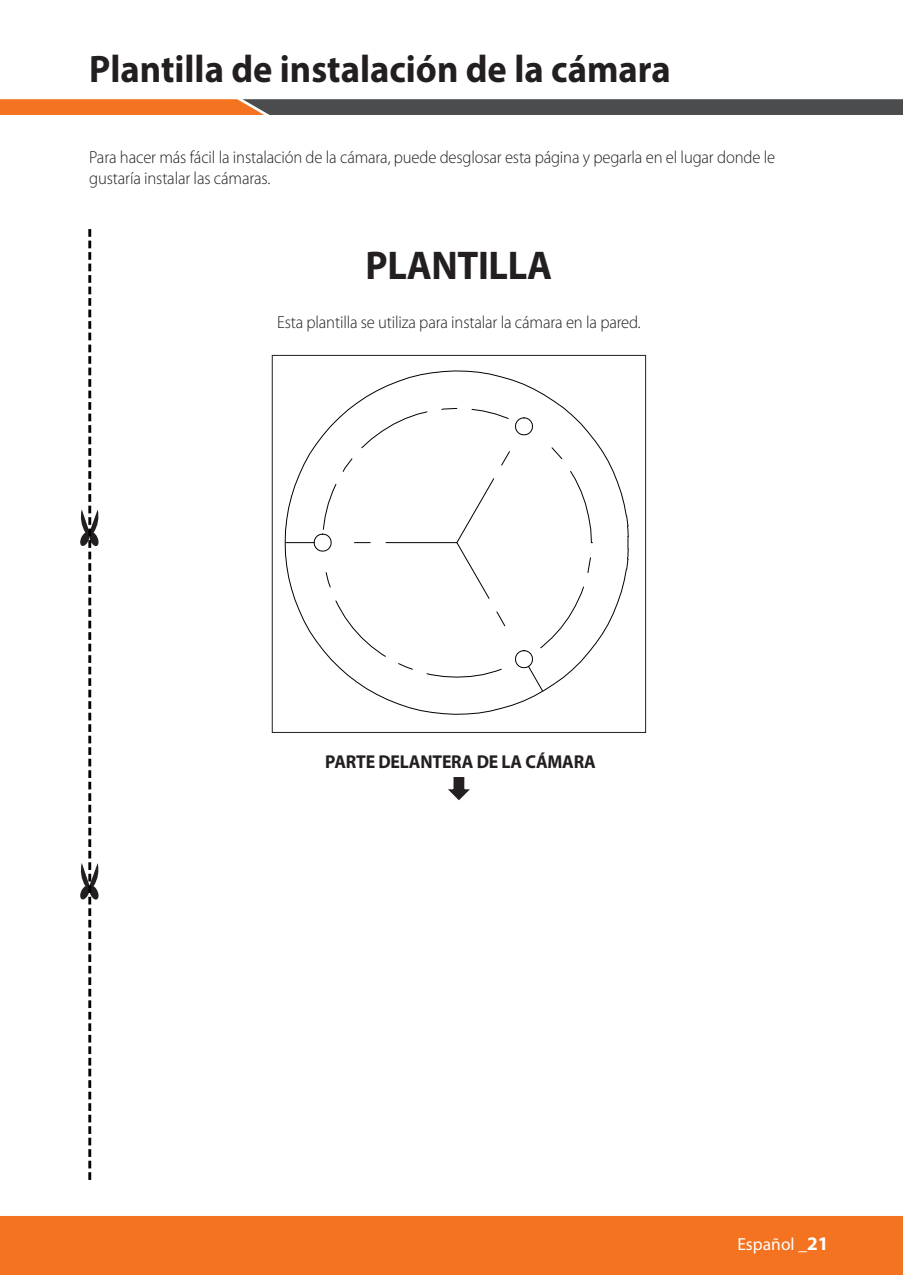
<style>
.page{position:relative;width:903px;height:1275px;background:#fff}
.page>*{position:absolute;margin:0;border:0;box-sizing:border-box;transform-origin:0 0}
.t1{font:700 40.25px "Myriad Pro";letter-spacing:-.01em;color:#231f20;scale:.95 1}
.t2{font:700 38.5px "Myriad Pro";color:#231f20;scale:.95 1}
.t3{font:700 18.72px "Myriad Pro";letter-spacing:-.01em;color:#231f20;scale:.95 1}
.t4{font:300 17.5px/21px "Myriad Pro";letter-spacing:-.01em;color:#231f20;scale:.95 1}
.t5{font:17.5px "Myriad Pro";color:#fff}
.s1{font-weight:700;font-size:19.25px}
</style>
<div class="page">
<div style="left:0;top:1216px;width:903px;height:59px;background:#f47321"></div>
<svg style="left:0;top:99px;width:903px;height:16px"></svg>
<svg style="left:80px;top:229px;width:19px;height:951px"></svg>
<svg style="left:448px;top:777px;width:22px;height:23px"></svg>
<svg style="left:284px;top:370px;width:343px;height:345px"></svg>
<svg style="left:515px;top:417px;width:18px;height:19px"></svg>
<svg style="left:626px;top:515px;width:3px;height:55px"></svg>
<svg style="left:551px;top:447px;width:12px;height:13px"></svg>
<svg style="left:471px;top:408px;width:38px;height:11px"></svg>
<svg style="left:441px;top:408px;width:17px;height:2px"></svg>
<svg style="left:361px;top:411px;width:67px;height:38px"></svg>
<svg style="left:342px;top:458px;width:11px;height:14px"></svg>
<svg style="left:398px;top:663px;width:15px;height:7px"></svg>
<svg style="left:426px;top:668px;width:76px;height:10px"></svg>
<svg style="left:587px;top:557px;width:4px;height:16px"></svg>
<svg style="left:570px;top:471px;width:22px;height:72px"></svg>
<svg style="left:501px;top:451px;width:9px;height:15px"></svg>
<svg style="left:286px;top:478px;width:220px;height:179px"></svg>
<svg style="left:515px;top:586px;width:69px;height:106px"></svg>
<div style="left:272px;top:355px;width:374px;height:378px;border:1px solid #231f20"></div>
<h2 class="t2" style="left:89px;top:44px;width:613px">Plantilla de instalación de la cámara</h2>
<p class="t4" style="left:89px;top:147px;width:723px">Para hacer más fácil la instalación de la cámara, puede desglosar esta página y pegarla en el lugar donde le gustaría instalar las cámaras.</p>
<h1 class="t1" style="left:366px;top:239px;width:198px">PLANTILLA</h1>
<p class="t4" style="left:277px;top:312px;width:384px">Esta plantilla se utiliza para instalar la cámara en la pared.</p>
<p class="t3" style="left:325px;top:749px;width:286px">PARTE DELANTERA DE LA CÁMARA</p>
<p class="t5" style="left:737px;top:1233px;width:93px">Español _<span class="s1">21</span></p>
</div>
